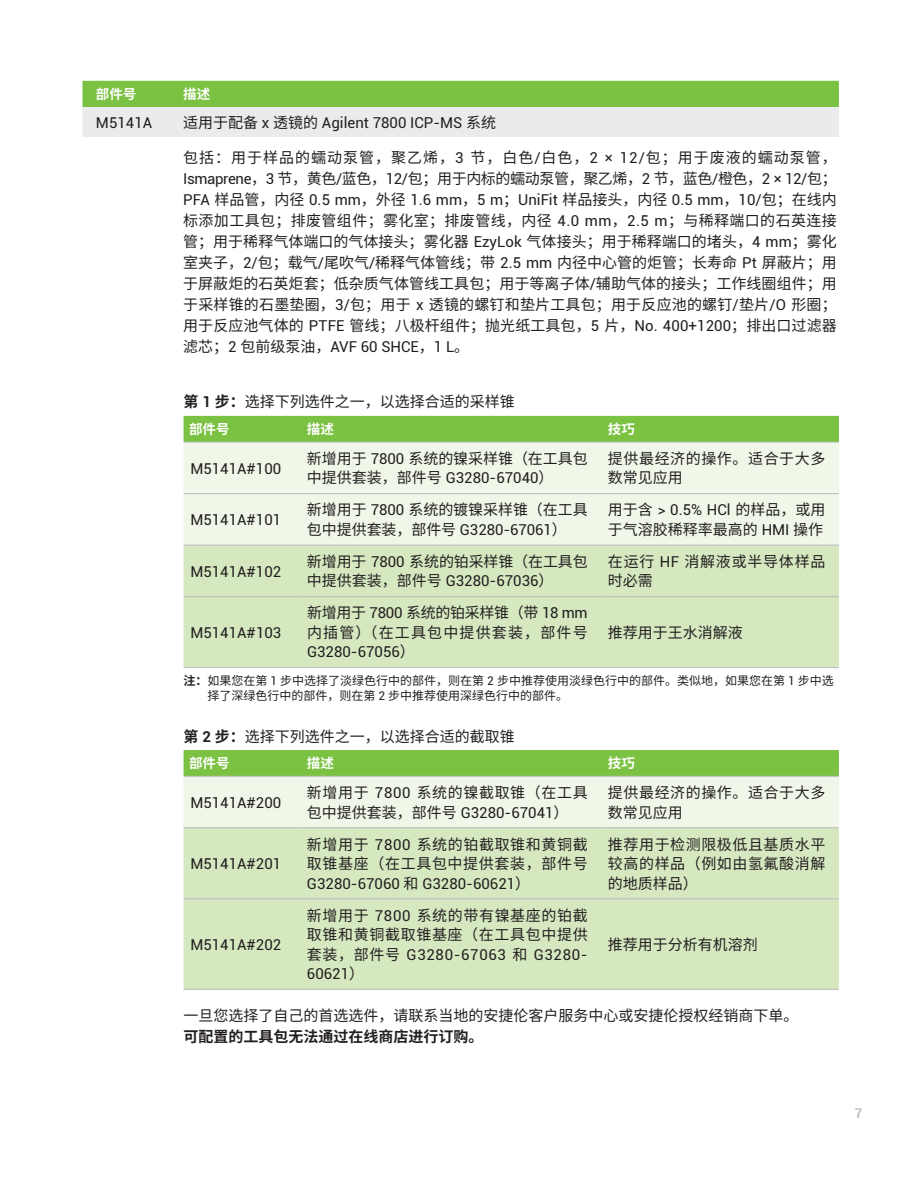
<style>
.page{position:relative;width:918px;height:1188px;background:#fff}
.page>*{position:absolute;margin:0;border:0;box-sizing:border-box;transform-origin:0 0}
.t1{font:15px/21px "Noto Sans CJ Ksc";letter-spacing:.005em;color:#231f20}
.t2{font:15px "Roboto";color:#231f20}
.t3{font:15px/19.5px "Noto Sans CJ Ksc";letter-spacing:.04em;color:#231f20}
.t4{font:15px/21px "Noto Sans CJ Ksc";letter-spacing:.065em;color:#231f20}
.t5{font:15px/19.5px "Noto Sans CJ Ksc";letter-spacing:.08em;color:#231f20}
.t6{font:15px/19.5px "Roboto";letter-spacing:.045em;color:#231f20}
.t7{font:700 15px "Noto Sans CJ Ksc";color:#231f20}
.t8{font:15px/19.5px "Noto Sans CJ Ksc";letter-spacing:.05em;color:#231f20}
.t9{font:700 13.5px "Noto Sans CJ Ksc";color:#fff}
.t10{font:700 13.5px "Roboto";color:#c2c2c5}
.t11{font:12px/15px "Noto Sans CJ Ksc";color:#231f20}
.s1{font-family:"Noto Sans CJ Ksc"}
.s2{font-family:"Roboto"}
.s3{font-weight:700}
.s4{font-family:"Roboto";font-weight:700}
</style>
<div class="page">
<div style="left:184px;top:416px;width:655px;height:26px;background:#7bc142"></div>
<div style="left:184px;top:443px;width:655px;height:102px;background:#f0f7e8"></div>
<svg style="left:184px;top:546px;width:655px;height:443px;fill:#d5e8c0"></svg>
<div style="left:184px;top:777px;width:655px;height:50px;background:#f0f7e8"></div>
<div style="left:184px;top:828px;width:655px;height:70px;background:#d5e8c0"></div>
<hr style="left:184px;top:442px;width:116px;height:1px;background:#babbbe">
<hr style="left:300px;top:442px;width:301px;height:1px;background:#babbbe">
<hr style="left:601px;top:442px;width:238px;height:1px;background:#babbbe">
<hr style="left:184px;top:493px;width:116px;height:1px;background:#babbbe">
<hr style="left:300px;top:493px;width:301px;height:1px;background:#babbbe">
<hr style="left:601px;top:493px;width:238px;height:1px;background:#babbbe">
<hr style="left:184px;top:545px;width:116px;height:1px;background:#babbbe">
<hr style="left:300px;top:545px;width:301px;height:1px;background:#babbbe">
<hr style="left:601px;top:545px;width:238px;height:1px;background:#babbbe">
<hr style="left:184px;top:596px;width:116px;height:1px;background:#babbbe">
<hr style="left:300px;top:596px;width:301px;height:1px;background:#babbbe">
<hr style="left:601px;top:596px;width:238px;height:1px;background:#babbbe">
<hr style="left:184px;top:776px;width:116px;height:1px;background:#babbbe">
<hr style="left:300px;top:776px;width:301px;height:1px;background:#babbbe">
<hr style="left:601px;top:776px;width:238px;height:1px;background:#babbbe">
<hr style="left:184px;top:827px;width:116px;height:1px;background:#babbbe">
<hr style="left:300px;top:827px;width:301px;height:1px;background:#babbbe">
<hr style="left:601px;top:827px;width:238px;height:1px;background:#babbbe">
<hr style="left:184px;top:898px;width:116px;height:1px;background:#babbbe">
<hr style="left:300px;top:898px;width:301px;height:1px;background:#babbbe">
<hr style="left:601px;top:898px;width:238px;height:1px;background:#babbbe">
<hr style="left:184px;top:989px;width:116px;height:1px;background:#babbbe">
<hr style="left:300px;top:989px;width:301px;height:1px;background:#babbbe">
<hr style="left:601px;top:989px;width:238px;height:1px;background:#babbbe">
<hr style="left:184px;top:667px;width:116px;height:1px;background:#babbbe">
<hr style="left:300px;top:667px;width:301px;height:1px;background:#babbbe">
<hr style="left:601px;top:667px;width:238px;height:1px;background:#babbbe">
<svg style="left:82px;top:81px;width:757px;height:56px;background:#b7d79d"></svg>
<p class="t9" style="left:96px;top:86px;width:42px">部件号</p>
<p class="t9" style="left:183px;top:86px;width:28px">描述</p>
<p class="t2" style="left:96px;top:112px;width:58px">M5141A</p>
<p class="t2" style="left:183px;top:112px;width:314px"><span class="s1">适用于配备</span> x <span class="s1">透镜的</span> Agilent 7800 ICP-MS <span class="s1">系统</span></p>
<p class="t4" style="left:183px;top:147px;width:655px">包括：用于样品的蠕动泵管，聚乙烯，<span class="s2">3</span> 节，白色<span class="s2">/</span>白色，<span class="s2">2 × 12/</span>包；用于废液的蠕动泵管，<br><span class="s2">Ismaprene</span>，<span class="s2">3</span> 节，黄色<span class="s2">/</span>蓝色，<span class="s2">12/</span>包；用于内标的蠕动泵管，聚乙烯，<span class="s2">2</span> 节，蓝色<span class="s2">/</span>橙色，<span class="s2">2 × 12/</span>包；</p>
<p class="t2" style="left:183px;top:189px;width:655px">PFA <span class="s1">样品管，内径</span> 0.5 mm<span class="s1">，外径</span> 1.6 mm<span class="s1">，</span>5 m<span class="s1">；</span>UniFit <span class="s1">样品接头，内径</span> 0.5 mm<span class="s1">，</span>10/<span class="s1">包；在线内</span></p>
<p class="t1" style="left:183px;top:210px;width:655px;text-align:justify">标添加工具包；排废管组件；雾化室；排废管线，内径 <span class="s2">4.0 mm</span>，<span class="s2">2.5 m</span>；与稀释端口的石英连接管；用于稀释气体端口的气体接头；雾化器 <span class="s2">EzyLok</span> 气体接头；用于稀释端口的堵头，<span class="s2">4 mm</span>；雾化室夹子，<span class="s2">2/</span>包；载气<span class="s2">/</span>尾吹气<span class="s2">/</span>稀释气体管线；带 <span class="s2">2.5 mm</span> 内径中心管的炬管；长寿命 <span class="s2">Pt</span> 屏蔽片；用于屏蔽炬的石英炬套；低杂质气体管线工具包；用于等离子体<span class="s2">/</span>辅助气体的接头；工作线圈组件；用于采样锥的石墨垫圈，<span class="s2">3/</span>包；用于 <span class="s2">x</span> 透镜的螺钉和垫片工具包；用于反应池的螺钉<span class="s2">/</span>垫片<span class="s2">/O</span> 形圈；用于反应池气体的 <span class="s2">PTFE</span> 管线；八极杆组件；抛光纸工具包，<span class="s2">5</span> 片，<span class="s2">No. 400+1200</span>；排出口过滤器</p>
<p class="t2" style="left:183px;top:336px;width:288px"><span class="s1">滤芯；</span>2 <span class="s1">包前级泵油，</span>AVF 60 SHCE<span class="s1">，</span>1 L<span class="s1">。</span></p>
<p class="t1" style="left:184px;top:391px;width:333px"><span class="s3">第</span> <span class="s4">1</span> <span class="s3">步：</span>选择下列选件之一，以选择合适的采样锥</p>
<p class="t9" style="left:189px;top:422px;width:42px">部件号</p>
<p class="t9" style="left:307px;top:422px;width:28px">描述</p>
<p class="t9" style="left:608px;top:422px;width:28px">技巧</p>
<p class="t2" style="left:190px;top:458px;width:92px">M5141A#100</p>
<p class="t1" style="left:307px;top:448px;width:282px">新增用于 <span class="s2">7800</span> 系统的镍采样锥（在工具包</p>
<p class="t2" style="left:307px;top:467px;width:248px"><span class="s1">中提供套装，部件号</span> G3280-67040<span class="s1">）</span></p>
<p class="t3" style="left:608px;top:449px;width:219px">提供最经济的操作。适合于大多数常见应用</p>
<p class="t2" style="left:190px;top:509px;width:92px">M5141A#101</p>
<p class="t1" style="left:307px;top:500px;width:282px;line-height:19.5px">新增用于 <span class="s2">7800</span> 系统的镀镍采样锥（在工具包中提供套装，部件号 <span class="s2">G3280-67061</span>）</p>
<p class="t1" style="left:608px;top:500px;width:219px;line-height:19.5px">用于含 <span class="s2">&gt; 0.5% HCl</span> 的样品，或用于气溶胶稀释率最高的 <span class="s2">HMI</span> 操作</p>
<p class="t2" style="left:190px;top:561px;width:92px">M5141A#102</p>
<p class="t1" style="left:307px;top:551px;width:282px">新增用于 <span class="s2">7800</span> 系统的铂采样锥（在工具包</p>
<p class="t2" style="left:307px;top:571px;width:248px"><span class="s1">中提供套装，部件号</span> G3280-67036<span class="s1">）</span></p>
<p class="t8" style="left:608px;top:552px;width:219px">在运行 <span class="s2">HF</span> 消解液或半导体样品时必需</p>
<p class="t5" style="left:307px;top:603px;width:282px">新增用于 <span class="s2">7800</span> 系统的铂采样锥（带 <span class="s2">18 mm</span>内插管）（在工具包中提供套装，部件号</p>
<p class="t2" style="left:307px;top:642px;width:109px">G3280-67056<span class="s1">）</span></p>
<p class="t1" style="left:608px;top:622px;width:136px">推荐用于王水消解液</p>
<p class="t11" style="left:208px;top:673px;width:628px;text-indent:-24px"><span class="s3">注：</span>如果您在第 <span class="s2">1</span> 步中选择了淡绿色行中的部件，则在第 <span class="s2">2</span> 步中推荐使用淡绿色行中的部件。类似地，如果您在第 <span class="s2">1</span> 步中选择了深绿色行中的部件，则在第 <span class="s2">2</span> 步中推荐使用深绿色行中的部件。</p>
<p class="t1" style="left:184px;top:726px;width:333px"><span class="s3">第</span> <span class="s4">2</span> <span class="s3">步：</span>选择下列选件之一，以选择合适的截取锥</p>
<p class="t9" style="left:189px;top:756px;width:42px">部件号</p>
<p class="t9" style="left:307px;top:756px;width:28px">描述</p>
<p class="t9" style="left:608px;top:756px;width:28px">技巧</p>
<p class="t2" style="left:190px;top:792px;width:92px">M5141A#200</p>
<p class="t3" style="left:307px;top:783px;width:282px">新增用于 <span class="s2">7800</span> 系统的镍截取锥（在工具包中提供套装，部件号 <span class="s2">G3280-67041</span>）</p>
<p class="t3" style="left:608px;top:783px;width:219px">提供最经济的操作。适合于大多数常见应用</p>
<p class="t2" style="left:190px;top:853px;width:92px">M5141A#201</p>
<p class="t2" style="left:190px;top:622px;width:92px">M5141A#103</p>
<p class="t1" style="left:608px;top:835px;width:219px;line-height:19.5px;text-align:justify">推荐用于检测限极低且基质水平较高的样品（例如由氢氟酸消解的地质样品）</p>
<p class="t3" style="left:307px;top:835px;width:282px">新增用于 <span class="s2">7800</span> 系统的铂截取锥和黄铜截取锥基座（在工具包中提供套装，部件号</p>
<p class="t2" style="left:307px;top:873px;width:225px">G3280-67060 <span class="s1">和</span> G3280-60621<span class="s1">）</span></p>
<p class="t2" style="left:190px;top:934px;width:92px">M5141A#202</p>
<p class="t3" style="left:307px;top:906px;width:282px">新增用于 <span class="s2">7800</span> 系统的带有镍基座的铂截取锥和黄铜截取锥基座（在工具包中提供</p>
<p class="t6" style="left:307px;top:944px;width:282px"><span class="s1">套装，部件号</span> G3280-67063 <span class="s1">和</span> G3280-<br>60621<span class="s1">）</span></p>
<p class="t1" style="left:608px;top:934px;width:151px">推荐用于分析有机溶剂</p>
<p class="t1" style="left:184px;top:1005px;width:617px">一旦您选择了自己的首选选件，请联系当地的安捷伦客户服务中心或安捷伦授权经销商下单。</p>
<p class="t7" style="left:184px;top:1028px;width:302px">可配置的工具包无法通过在线商店进行订购。</p>
<p class="t10" style="left:855px;top:1104px;width:9px">7</p>
</div>
